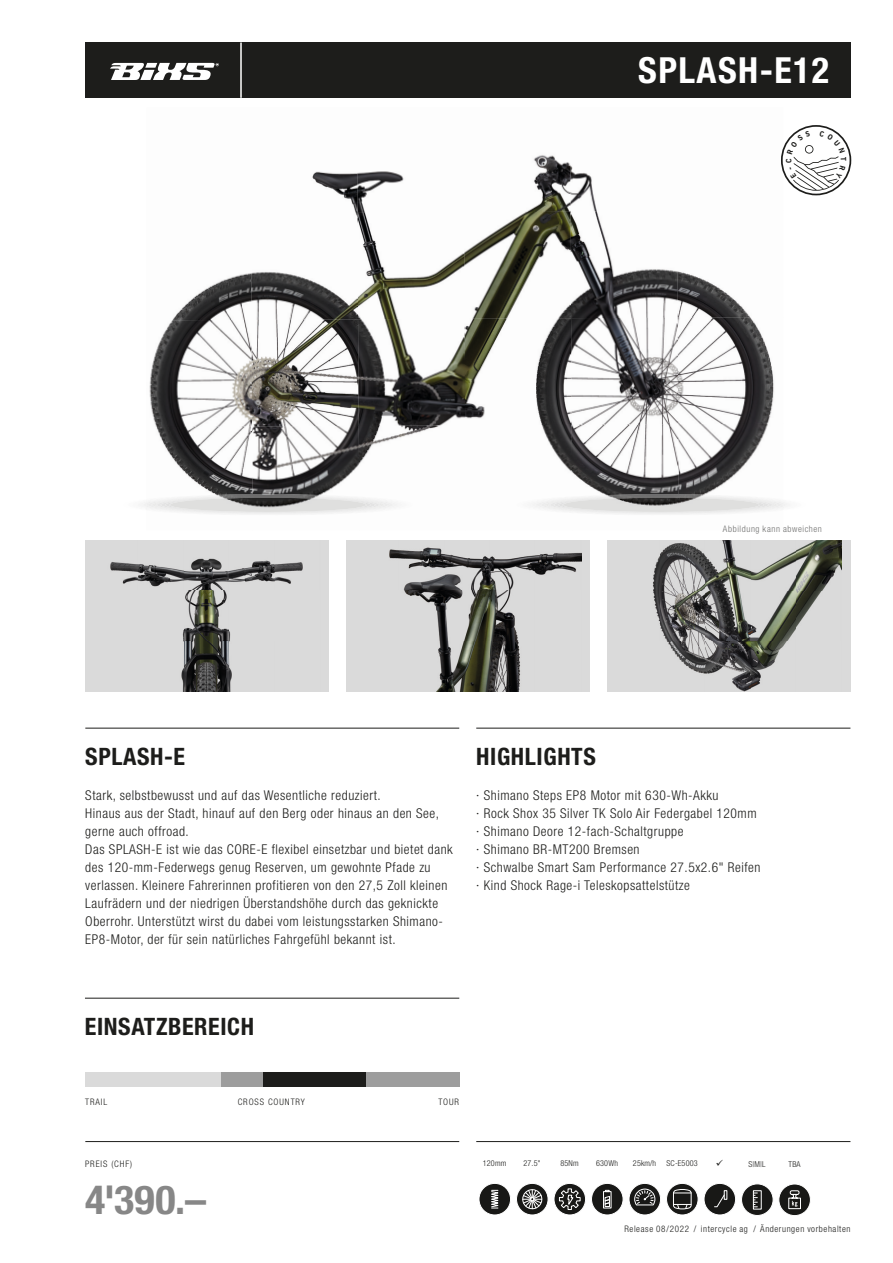
<style>
.page{position:relative;width:893px;height:1263px;background:#fff}
.page>*{position:absolute;margin:0;border:0;box-sizing:border-box;transform-origin:0 0}
.t1{font:700 condensed 39.9px "Helvetica Neue";color:#878787;scale:1.05 1}
.t2{font:700 condensed 36px "Helvetica Neue";letter-spacing:.04em;color:#fff}
.t3{font:700 condensed 24px "Helvetica Neue";letter-spacing:.025em;color:#1d1d1b}
.t4{font:300 condensed 13.5px/18px "Helvetica Neue";letter-spacing:.04em;color:#1d1d1b}
.t5{font:300 condensed 9px "Helvetica Neue";letter-spacing:.075em;color:#1d1d1b}
.t6{font:300 condensed 9px "Helvetica Neue";letter-spacing:.1em;color:#1d1d1b}
.t7{font:300 condensed 9px "Helvetica Neue";letter-spacing:.065em;color:#70706f}
.t8{font:300 condensed 8.1px "Helvetica Neue";letter-spacing:.02em;color:#1d1d1b}
</style>
<div class="page">
<div style="left:85px;top:43px;width:765px;height:55px;background:#1d1d1b"></div>
<hr style="left:240px;top:43px;width:2px;height:55px;background:#fff">
<svg style="left:110px;top:63px;width:109px;height:17px"></svg>
<img style="left:312px;top:171px;width:92px;height:42px">
<img style="left:529px;top:155px;width:68px;height:55px">
<img style="left:173px;top:213px;width:184px;height:106px">
<img style="left:357px;top:210px;width:393px;height:109px">
<img style="left:149px;top:319px;width:316px;height:105px">
<img style="left:465px;top:317px;width:309px;height:107px">
<img style="left:155px;top:424px;width:613px;height:70px">
<hr style="left:85px;top:1141px;width:374px;height:1px;background:#1d1d1b">
<hr style="left:476px;top:1141px;width:374px;height:1px;background:#1d1d1b">
<svg style="left:479px;top:1183px;width:32px;height:32px"></svg>
<svg style="left:487px;top:1190px;width:15px;height:18px"></svg>
<svg style="left:516px;top:1183px;width:32px;height:32px"></svg>
<svg style="left:520px;top:1188px;width:24px;height:23px"></svg>
<svg style="left:554px;top:1183px;width:32px;height:32px"></svg>
<svg style="left:559px;top:1188px;width:22px;height:22px"></svg>
<div style="left:591px;top:1183px;width:32px;height:32px;background:#181816;border:1px solid #fff;border-radius:50%"></div>
<div style="left:603px;top:1191px;width:8px;height:17px;border:1px solid #fff"></div>
<svg style="left:604px;top:1190px;width:7px;height:17px"></svg>
<svg style="left:666px;top:1183px;width:32px;height:32px"></svg>
<svg style="left:673px;top:1188px;width:19px;height:21px"></svg>
<svg style="left:629px;top:1183px;width:32px;height:32px"></svg>
<svg style="left:634px;top:1188px;width:22px;height:18px"></svg>
<div style="left:704px;top:1183px;width:32px;height:32px;background:#181816;border:1px solid #fff;border-radius:50%"></div>
<svg style="left:714px;top:1190px;width:13px;height:17px"></svg>
<svg style="left:741px;top:1183px;width:32px;height:33px"></svg>
<div style="left:753px;top:1190px;width:9px;height:19px;border:1px solid #fff"></div>
<svg style="left:753px;top:1192px;width:4px;height:15px"></svg>
<div style="left:85px;top:1071px;width:374px;height:15px;background:#dadada"></div>
<div style="left:221px;top:1071px;width:238px;height:15px;background:#9d9d9d"></div>
<div style="left:264px;top:1071px;width:102px;height:15px;background:#1d1d1b"></div>
<svg style="left:778px;top:1183px;width:33px;height:33px"></svg>
<div style="left:788px;top:1198px;width:13px;height:11px;border:1px solid #fff"></div>
<div style="left:790px;top:1190px;width:9px;height:5px;border:1px solid #fff;border-radius:2px"></div>
<svg style="left:791px;top:1193px;width:7px;height:14px"></svg>
<img style="left:215px;top:494px;width:108px;height:1px">
<img style="left:216px;top:495px;width:181px;height:11px">
<img style="left:146px;top:496px;width:247px;height:13px">
<img style="left:148px;top:496px;width:240px;height:18px">
<img style="left:153px;top:496px;width:230px;height:17px">
<img style="left:157px;top:497px;width:222px;height:16px">
<img style="left:161px;top:497px;width:214px;height:16px">
<img style="left:166px;top:497px;width:204px;height:15px">
<img style="left:170px;top:498px;width:196px;height:14px">
<img style="left:604px;top:494px;width:102px;height:1px">
<img style="left:532px;top:495px;width:173px;height:11px">
<svg style="left:783px;top:502px;width:4px;height:6px"></svg>
<img style="left:541px;top:496px;width:240px;height:18px">
<img style="left:546px;top:496px;width:231px;height:17px">
<img style="left:550px;top:497px;width:222px;height:16px">
<img style="left:554px;top:497px;width:214px;height:16px">
<img style="left:559px;top:497px;width:205px;height:15px">
<img style="left:563px;top:498px;width:196px;height:14px">
<div style="left:346px;top:541px;width:244px;height:151px;background:#dadada"></div>
<img style="left:389px;top:547px;width:192px;height:145px">
<div style="left:607px;top:541px;width:243px;height:151px;background:#dadada"></div>
<img style="left:653px;top:541px;width:189px;height:151px">
<div style="left:85px;top:541px;width:244px;height:151px;background:#dadada"></div>
<img style="left:110px;top:558px;width:193px;height:134px">
<hr style="left:85px;top:728px;width:374px;height:1px;background:#1d1d1b">
<hr style="left:85px;top:998px;width:374px;height:1px;background:#1d1d1b">
<hr style="left:476px;top:728px;width:374px;height:1px;background:#1d1d1b">
<svg style="left:781px;top:125px;width:70px;height:70px"></svg>
<h2 class="t2" style="left:638px;top:49px;width:192px">SPLASH-E12</h2>
<p class="t7" style="left:723px;top:524px;width:101px">Abbildung kann abweichen</p>
<h3 class="t3" style="left:85px;top:741px;width:101px">SPLASH-E</h3>
<p class="t4" style="left:85px;top:786px;width:369px">Stark, selbstbewusst und auf das Wesentliche reduziert.<br>Hinaus aus der Stadt, hinauf auf den Berg oder hinaus an den See, gerne auch offroad.<br>Das SPLASH-E ist wie das CORE-E flexibel einsetzbar und bietet dank des 120-mm-Federwegs genug Reserven, um gewohnte Pfade zu verlassen. Kleinere Fahrerinnen profitieren von den 27,5 Zoll kleinen Laufrädern und der niedrigen Überstandshöhe durch das geknickte Oberrohr. Unterstützt wirst du dabei vom leistungsstarken Shimano-EP8-Motor, der für sein natürliches Fahrgefühl bekannt ist.</p>
<h3 class="t3" style="left:476px;top:741px;width:121px">HIGHLIGHTS</h3>
<p class="t4" style="left:476px;top:786px;width:286px">· Shimano Steps EP8 Motor mit 630-Wh-Akku<br>· Rock Shox 35 Silver TK Solo Air Federgabel 120mm · Shimano Deore 12-fach-Schaltgruppe<br>· Shimano BR-MT200 Bremsen<br>· Schwalbe Smart Sam Performance 27.5x2.6" Reifen · Kind Shock Rage-i Teleskopsattelstütze</p>
<h3 class="t3" style="left:85px;top:1011px;width:171px">EINSATZBEREICH</h3>
<p class="t5" style="left:85px;top:1096px;width:24px">TRAIL</p>
<p class="t6" style="left:238px;top:1096px;width:69px">CROSS COUNTRY</p>
<p class="t5" style="left:438px;top:1096px;width:22px">TOUR</p>
<p class="t6" style="left:85px;top:1159px;width:49px">PREIS (CHF)</p>
<h1 class="t1" style="left:85px;top:1175px;width:117px">4'390.–</h1>
<p class="t8" style="left:483px;top:1159px;width:25px">120mm</p>
<p class="t8" style="left:523px;top:1159px;width:19px">27.5"</p>
<p class="t8" style="left:560px;top:1159px;width:20px">85Nm</p>
<p class="t8" style="left:596px;top:1159px;width:23px">630Wh</p>
<p class="t8" style="left:633px;top:1159px;width:25px">25km/h</p>
<p class="t8" style="left:667px;top:1159px;width:33px">SC-E5003</p>
<p class="t8" style="left:748px;top:1159px;width:19px">S|M|L</p>
<p class="t8" style="left:789px;top:1159px;width:14px">TBA</p>
<p class="t5" style="left:624px;top:1223px;width:227px">Release 08/2022 / intercycle ag / Änderungen vorbehalten</p>
</div>
